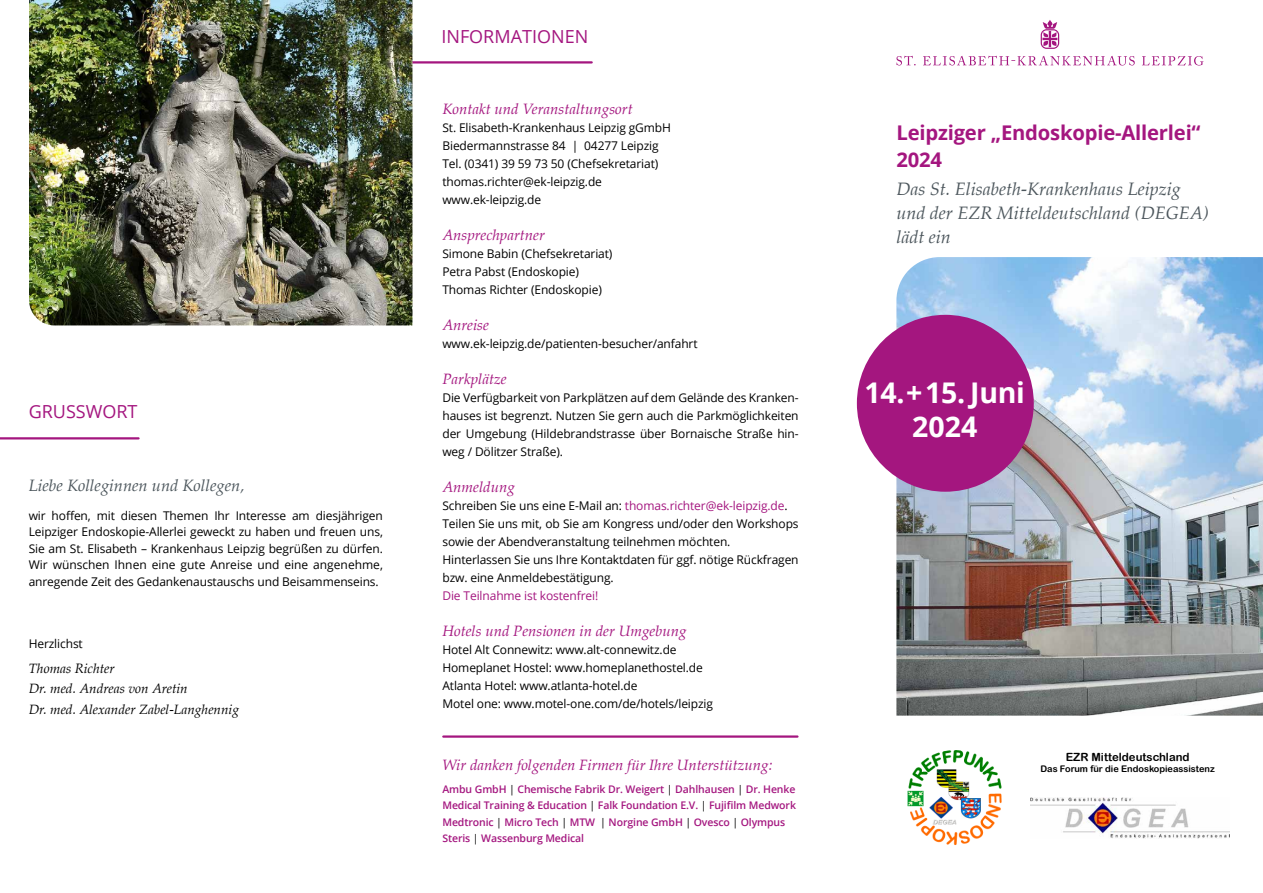
<style>
.page{position:relative;width:1263px;height:893px;background:#fff}
.page>*{position:absolute;margin:0;border:0;box-sizing:border-box;transform-origin:0 0}
.t1{font:700 28.5px/34.5px "Open Sans";letter-spacing:-.01em;color:#fff;text-align:center}
.t2{font:700 20.25px/27px "Open Sans";letter-spacing:-.01em;color:#a4167f}
.t3{font:italic 18px/24px "Palatino";color:#4c565c}
.t4{font:18px "Open Sans";color:#a4167f}
.t5{font:italic 16.5px "Palatino";color:#4c565c}
.t6{font:italic 15px "Palatino";color:#a4167f}
.t7{font:italic 13.5px/20.4px "Palatino";color:#000}
.t8{font:12px/18px "Open Sans";letter-spacing:-.01em;color:#000}
.t9{font:12px "Open Sans";letter-spacing:-.01em;color:#a4167f}
.t10{font:11.25px "Arial Rounded MT Bold";color:#000}
.t11{font:600 10.5px/16.5px "Open Sans";letter-spacing:-.01em;color:#a4167f}
.t12{font:9.15px "Arial Rounded MT Bold";color:#000}
.s1{color:#a4167f}
.s2{font-weight:400;color:#000}
</style>
<div class="page">
<hr style="left:395px;top:61px;width:197px;height:3px;background:#a4167f">
<hr style="left:443px;top:735px;width:354px;height:3px;background:#a4167f">
<svg style="left:1041px;top:20px;width:18px;height:29px"></svg>
<svg style="left:896px;top:56px;width:307px;height:9px"></svg>
<img style="left:1030px;top:798px;width:199px;height:41px">
<img style="left:907px;top:750px;width:95px;height:95px">
<img style="left:896px;top:257px;width:367px;height:459px">
<div style="left:857px;top:315px;width:177px;height:177px;background:#a4167f;border-radius:50%"></div>
<hr style="left:0;top:437px;width:139px;height:2px;background:#a4167f">
<img style="left:29px;top:0;width:383px;height:325px">
<h3 class="t4" style="left:29px;top:399px;width:110px">GRUSSWORT</h3>
<h3 class="t5" style="left:29px;top:471px;width:217px">Liebe Kolleginnen und Kollegen,</h3>
<p class="t8" style="left:29px;top:507px;width:356px;line-height:16.5px;text-align:justify">wir hoffen, mit diesen Themen Ihr Interesse am diesjährigen Leipziger Endoskopie-Allerlei geweckt zu haben und freuen uns, Sie am St. Elisabeth – Krankenhaus Leipzig begrüßen zu dürfen.<br>Wir wünschen Ihnen eine gute Anreise und eine angenehme, anregende Zeit des Gedankenaustauschs und Beisammenseins.</p>
<p class="t8" style="left:29px;top:634px;width:56px">Herzlichst</p>
<p class="t7" style="left:29px;top:658px;width:212px">Thomas Richter<br>Dr. med. Andreas von Aretin<br>Dr. med. Alexander Zabel-Langhennig</p>
<h3 class="t4" style="left:441px;top:24px;width:148px">INFORMATIONEN</h3>
<p class="t6" style="left:442px;top:96px;width:192px">Kontakt und Veranstaltungsort</p>
<p class="t8" style="left:442px;top:118px;width:230px">St. Elisabeth-Krankenhaus Leipzig gGmbH Biedermannstrasse 84 | 04277 Leipzig Tel. (0341) 39 59 73 50 (Chefsekretariat) thomas.richter@ek-leipzig.de www.ek-leipzig.de</p>
<p class="t6" style="left:442px;top:222px;width:104px">Ansprechpartner</p>
<p class="t8" style="left:442px;top:244px;width:172px">Simone Babin (Chefsekretariat)<br>Petra Pabst (Endoskopie)<br>Thomas Richter (Endoskopie)</p>
<p class="t6" style="left:442px;top:312px;width:48px">Anreise</p>
<p class="t8" style="left:442px;top:334px;width:257px">www.ek-leipzig.de/patienten-besucher/anfahrt</p>
<p class="t6" style="left:442px;top:366px;width:66px">Parkplätze</p>
<p class="t8" style="left:442px;top:388px;width:358px;text-align:justify">Die Verfügbarkeit von Parkplätzen auf dem Gelände des Kranken&shy;hauses ist begrenzt. Nutzen Sie gern auch die Parkmöglichkeiten der Umgebung (Hildebrandstrasse über Bornaische Straße hin&shy;weg / Dölitzer Straße).</p>
<p class="t6" style="left:442px;top:474px;width:74px">Anmeldung</p>
<p class="t8" style="left:442px;top:496px;width:358px">Schreiben Sie uns eine E-Mail an: <span class="s1">thomas.richter@ek-leipzig.de</span>.<br>Teilen Sie uns mit, ob Sie am Kongress und/oder den Workshops sowie der Abendveranstaltung teilnehmen möchten.<br>Hinterlassen Sie uns Ihre Kontaktdaten für ggf. nötige Rückfragen bzw. eine Anmeldebestätigung.</p>
<p class="t9" style="left:442px;top:587px;width:157px">Die Teilnahme ist kostenfrei!</p>
<p class="t6" style="left:442px;top:618px;width:246px">Hotels und Pensionen in der Umgebung</p>
<p class="t8" style="left:442px;top:640px;width:272px">Hotel Alt Connewitz: www.alt-connewitz.de Homeplanet Hostel: www.homeplanethostel.de Atlanta Hotel: www.atlanta-hotel.de<br>Motel one: www.motel-one.com/de/hotels/leipzig</p>
<p class="t6" style="left:442px;top:752px;width:331px">Wir danken folgenden Firmen für Ihre Unterstützung:</p>
<p class="t11" style="left:442px;top:781px;width:355px">Ambu GmbH <span class="s2">|</span> Chemische Fabrik Dr. Weigert <span class="s2">|</span> Dahlhausen <span class="s2">|</span> Dr. Henke Medical Training &amp; Education <span class="s2">|</span> Falk Foundation E.V. <span class="s2">|</span> Fujifilm Medwork Medtronic <span class="s2">|</span> Micro Tech <span class="s2">|</span> MTW <span class="s2">|</span> Norgine GmbH <span class="s2">|</span> Ovesco <span class="s2">|</span> Olympus Steris <span class="s2">|</span> Wassenburg Medical</p>
<h2 class="t2" style="left:896px;top:118px;width:306px">Leipziger „Endoskopie-Allerlei“<br>2024</h2>
<h3 class="t3" style="left:896px;top:177px;width:314px">Das St. Elisabeth-Krankenhaus Leipzig und der EZR Mitteldeutschland (DEGEA) lädt ein</h3>
<h1 class="t1" style="left:864px;top:375px;width:162px">14. + 15. Juni<br>2024</h1>
<p class="t10" style="left:1066px;top:751px;width:125px">EZR Mitteldeutschland</p>
<p class="t12" style="left:1040px;top:764px;width:176px">Das Forum für die Endoskopieassistenz</p>
</div>
